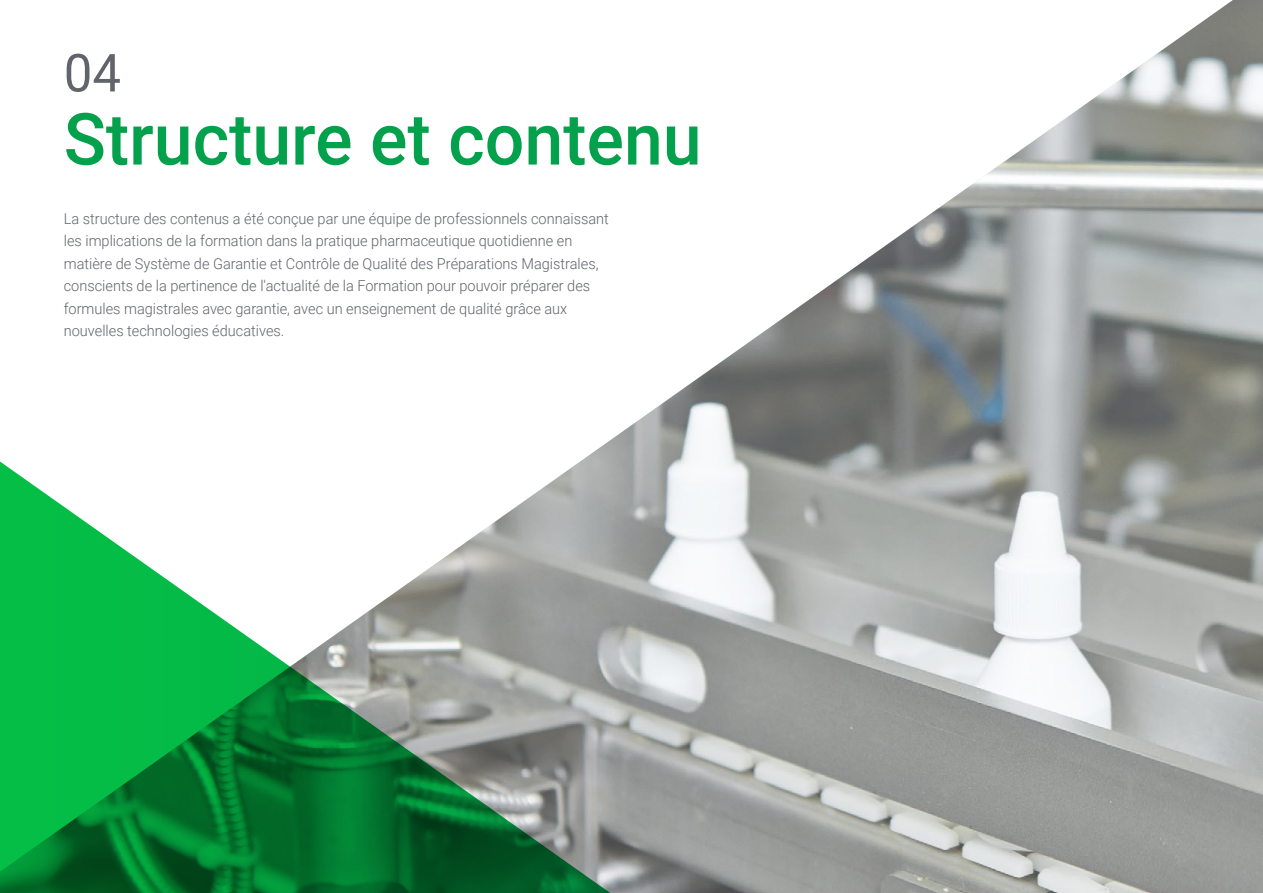
<style>
.page{position:relative;width:1263px;height:893px;background:#fff}
.page>*{position:absolute;margin:0;border:0;box-sizing:border-box;transform-origin:0 0}
.t1{font:500 72px "Roboto";color:#04a14d}
.t2{font:52.5px "Roboto";color:#61646a}
.t3{font:300 15px/22.5px "Roboto";color:#61646a}
</style>
<div class="page">
<img style="left:602px;top:0;width:661px;height:893px">
<svg style="left:0;top:446px;width:640px;height:447px"></svg>
<h2 class="t2" style="left:64px;top:36px;width:59px">04</h2>
<h1 class="t1" style="left:64px;top:89px;width:639px">Structure et contenu</h1>
<p class="t3" style="left:64px;top:207px;width:547px">La structure des contenus a été conçue par une équipe de professionnels connaissant les implications de la formation dans la pratique pharmaceutique quotidienne en matière de Système de Garantie et Contrôle de Qualité des Préparations Magistrales, conscients de la pertinence de l'actualité de la Formation pour pouvoir préparer des formules magistrales avec garantie, avec un enseignement de qualité grâce aux nouvelles technologies éducatives.</p>
</div>
